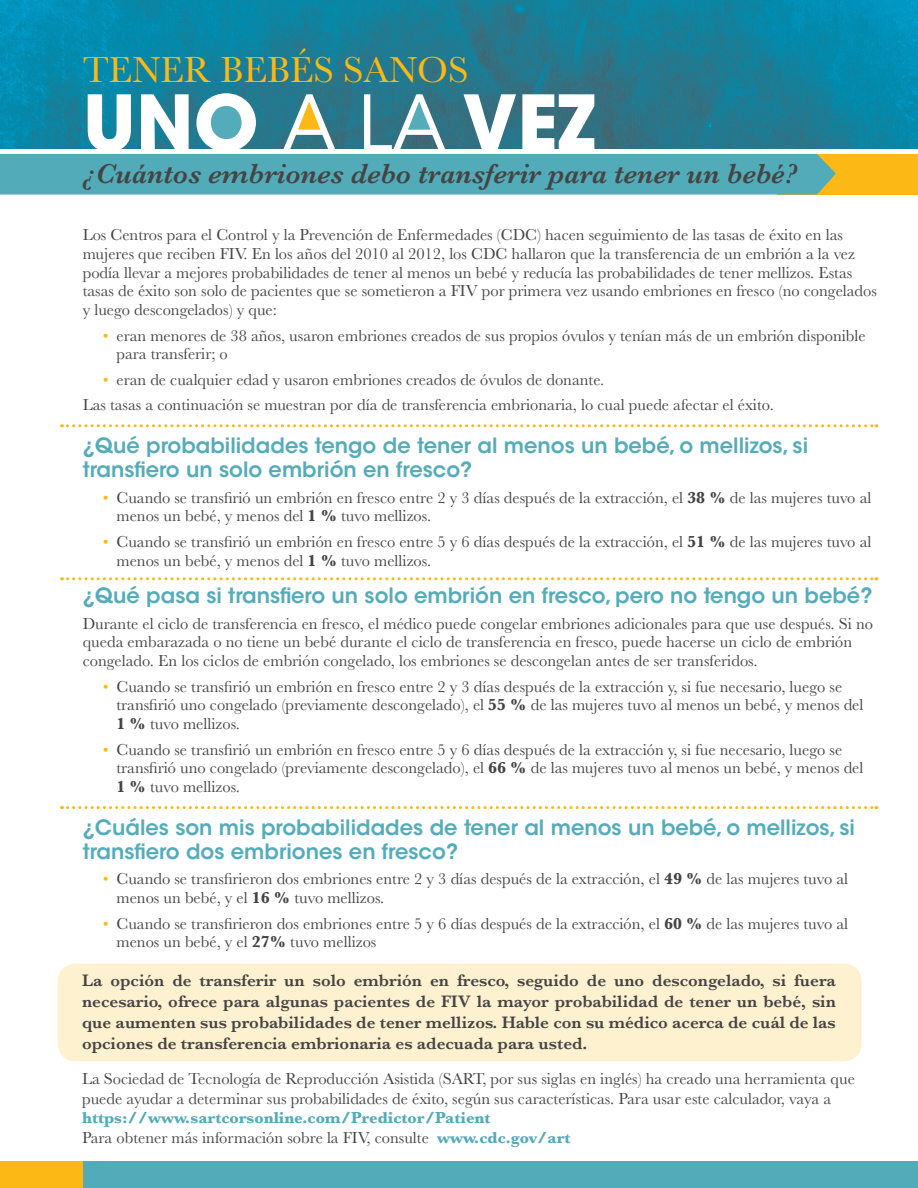
<style>
.page{position:relative;width:918px;height:1188px;background:#fff}
.page>*{position:absolute;margin:0;border:0;box-sizing:border-box;transform-origin:0 0}
.t1{font:700 76.2px "ITC Avant Garde Std";color:#fff}
.t2{font:37.5px "Baskerville";color:#fcb814}
.t3{font:italic 600 28.5px "Baskerville";color:#454445}
.t4{font:600 21px/24px "ITC Avant Garde Std";color:#54acba}
.t5{font:600 17.25px/21px "Baskerville";color:#454445;text-align:justify}
.t6{font:16.5px/18.8px "Baskerville";color:#454445}
.s1{font-weight:400}
.s2{color:#fcb814}
.s3{font-weight:700}
.s4{font-weight:700;color:#52abb9}
</style>
<div class="page">
<div style="left:58px;top:964px;width:804px;height:97px;background:#fef1d0;border-radius:18px"></div>
<div style="left:778px;top:154px;width:140px;height:41px;background:#fcb814"></div>
<img style="left:0;top:0;width:918px;height:148px">
<div style="left:0;top:154px;width:836px;height:41px;background:#52abb9"></div>
<div style="left:82px;top:1161px;width:836px;height:27px;background:#52abb9"></div>
<div style="left:0;top:1161px;width:83px;height:27px;background:#fcb814"></div>
<svg style="left:62px;top:806px;width:815px;height:3px"></svg>
<svg style="left:62px;top:577px;width:815px;height:3px"></svg>
<svg style="left:62px;top:424px;width:815px;height:3px"></svg>
<svg style="left:294px;top:97px;width:30px;height:36px"></svg>
<svg style="left:403px;top:97px;width:32px;height:36px"></svg>
<div style="left:208px;top:102px;width:36px;height:41px;background:#54acba;border-radius:50%"></div>
<h2 class="t2" style="left:83px;top:46px;width:387px">TENER BEBÉS SANOS</h2>
<h1 class="t1" style="left:83px;top:73px;width:514px">UNO <span class="s1">A LA</span> VEZ</h1>
<h3 class="t3" style="left:83px;top:154px;width:717px">¿Cuántos embriones debo transferir para tener un bebé?</h3>
<p class="t6" style="left:83px;top:226px;width:796px">Los Centros para el Control y la Prevención de Enfermedades (CDC) hacen seguimiento de las tasas de éxito en las mujeres que reciben FIV. En los años del 2010 al 2012, los CDC hallaron que la transferencia de un embrión a la vez podía llevar a mejores probabilidades de tener al menos un bebé y reducía las probabilidades de tener mellizos. Estas tasas de éxito son solo de pacientes que se sometieron a FIV por primera vez usando embriones en fresco (no congelados y luego descongelados) y que:</p>
<p class="t6" style="left:116px;top:326px;width:751px;text-indent:-14px"><span class="s2">•</span> eran menores de 38 años, usaron embriones creados de sus propios óvulos y tenían más de un embrión disponible para transferir; o</p>
<p class="t6" style="left:103px;top:370px;width:503px"><span class="s2">•</span> eran de cualquier edad y usaron embriones creados de óvulos de donante.</p>
<p class="t6" style="left:83px;top:396px;width:693px">Las tasas a continuación se muestran por día de transferencia embrionaria, lo cual puede afectar el éxito.</p>
<h3 class="t4" style="left:83px;top:433px;width:727px">¿Qué probabilidades tengo de tener al menos un bebé, o mellizos, si transfiero un solo embrión en fresco?</h3>
<p class="t6" style="left:117px;top:488px;width:756px;text-indent:-14px"><span class="s2">•</span> Cuando se transfirió un embrión en fresco entre 2 y 3 días después de la extracción, el <span class="s3">38 %</span> de las mujeres tuvo al menos un bebé, y menos del <span class="s3">1 %</span> tuvo mellizos.</p>
<p class="t6" style="left:117px;top:532px;width:756px;text-indent:-14px"><span class="s2">•</span> Cuando se transfirió un embrión en fresco entre 5 y 6 días después de la extracción, el <span class="s3">51 %</span> de las mujeres tuvo al menos un bebé, y menos del <span class="s3">1 %</span> tuvo mellizos.</p>
<h3 class="t4" style="left:83px;top:583px;width:791px">¿Qué pasa si transfiero un solo embrión en fresco, pero no tengo un bebé?</h3>
<p class="t6" style="left:83px;top:614px;width:792px">Durante el ciclo de transferencia en fresco, el médico puede congelar embriones adicionales para que use después. Si no queda embarazada o no tiene un bebé durante el ciclo de transferencia en fresco, puede hacerse un ciclo de embrión congelado. En los ciclos de embrión congelado, los embriones se descongelan antes de ser transferidos.</p>
<p class="t6" style="left:116px;top:677px;width:748px;text-indent:-14px"><span class="s2">•</span> Cuando se transfirió un embrión en fresco entre 2 y 3 días después de la extracción y, si fue necesario, luego se transfirió uno congelado (previamente descongelado), el <span class="s3">55 %</span> de las mujeres tuvo al menos un bebé, y menos del<br><span class="s3">1 %</span> tuvo mellizos.</p>
<p class="t6" style="left:116px;top:740px;width:748px;text-indent:-14px"><span class="s2">•</span> Cuando se transfirió un embrión en fresco entre 5 y 6 días después de la extracción y, si fue necesario, luego se transfirió uno congelado (previamente descongelado), el <span class="s3">66 %</span> de las mujeres tuvo al menos un bebé, y menos del<br><span class="s3">1 %</span> tuvo mellizos.</p>
<h3 class="t4" style="left:83px;top:815px;width:774px">¿Cuáles son mis probabilidades de tener al menos un bebé, o mellizos, si transfiero dos embriones en fresco?</h3>
<p class="t6" style="left:116px;top:870px;width:733px;text-indent:-14px"><span class="s2">•</span> Cuando se transfirieron dos embriones entre 2 y 3 días después de la extracción, el <span class="s3">49 %</span> de las mujeres tuvo al menos un bebé, y el <span class="s3">16 %</span> tuvo mellizos.</p>
<p class="t6" style="left:116px;top:914px;width:733px;text-indent:-14px"><span class="s2">•</span> Cuando se transfirieron dos embriones entre 5 y 6 días después de la extracción, el <span class="s3">60 %</span> de las mujeres tuvo al menos un bebé, y el <span class="s3">27%</span> tuvo mellizos</p>
<p class="t5" style="left:82px;top:970px;width:755px">La opción de transferir un solo embrión en fresco, seguido de uno descongelado, si fuera necesario, ofrece para algunas pacientes de FIV la mayor probabilidad de tener un bebé, sin que aumenten sus probabilidades de tener mellizos. Hable con su médico acerca de cuál de las opciones de transferencia embrionaria es adecuada para usted.</p>
<p class="t6" style="left:82px;top:1070px;width:774px;line-height:19.5px">La Sociedad de Tecnología de Reproducción Asistida (SART, por sus siglas en inglés) ha creado una herramienta que puede ayudar a determinar sus probabilidades de éxito, según sus características. Para usar este calculador, vaya a <span class="s4">https://www.sartcorsonline.com/Predictor/Patient</span></p>
<p class="t6" style="left:82px;top:1128px;width:490px">Para obtener más información sobre la FIV, consulte <span class="s4">www.cdc.gov/art</span></p>
</div>
